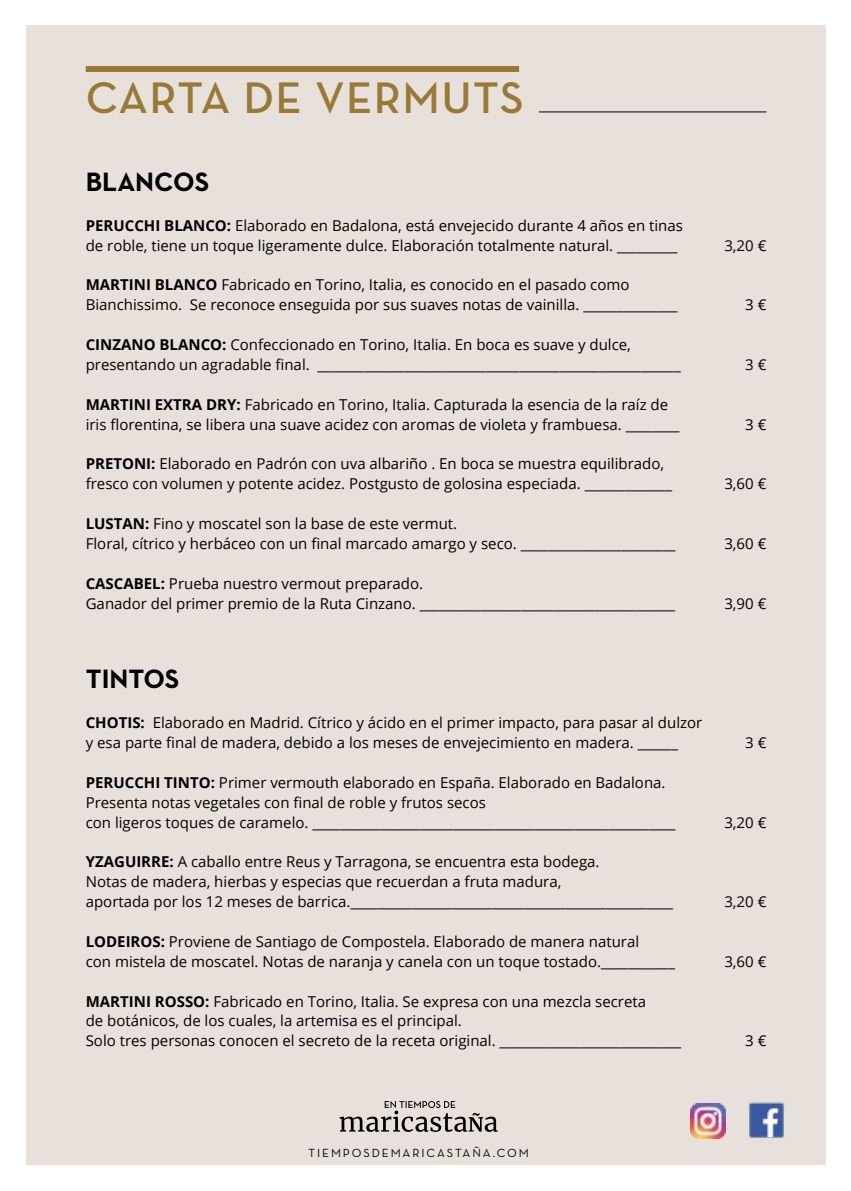
<style>
.page{position:relative;width:851px;height:1191px;background:#fff}
.page>*{position:absolute;margin:0;border:0;box-sizing:border-box;transform-origin:0 0}
.t1{font:600 45px "Neutra Text";letter-spacing:.03em;color:#997938}
.t2{font:700 27px "Neutra Text";color:#000}
.t3{font:15px/20px "Open Sans";color:#000}
.t4{font:12px "Neutra Text";letter-spacing:.16em;color:#000}
.s1{font-weight:700}
</style>
<div class="page">
<div style="left:26px;top:26px;width:800px;height:1139px;background:#e8e1db"></div>
<svg style="left:339px;top:1101px;width:158px;height:30px"></svg>
<img style="left:690px;top:1103px;width:35px;height:35px">
<img style="left:749px;top:1101px;width:35px;height:38px">
<hr style="left:539px;top:112px;width:227px;height:1px;background:#000">
<div style="left:86px;top:66px;width:433px;height:6px;background:#997938"></div>
<h1 class="t1" style="left:86px;top:70px;width:439px">CARTA DE VERMUTS</h1>
<h2 class="t2" style="left:86px;top:165px;width:125px">BLANCOS</h2>
<p class="t3" style="left:86px;top:215px;width:598px"><span class="s1">PERUCCHI BLANCO:</span> Elaborado en Badalona, está envejecido durante 4 años en tinas de roble, tiene un toque ligeramente dulce. Elaboración totalmente natural. _________</p>
<p class="t3" style="left:86px;top:274px;width:593px"><span class="s1">MARTINI BLANCO</span> Fabricado en Torino, Italia, es conocido en el pasado como<br>Bianchissimo. Se reconoce enseguida por sus suaves notas de vainilla. ______________</p>
<p class="t3" style="left:86px;top:334px;width:596px"><span class="s1">CINZANO BLANCO:</span> Confeccionado en Torino, Italia. En boca es suave y dulce, presentando un agradable final. ______________________________________________________</p>
<p class="t3" style="left:86px;top:394px;width:595px"><span class="s1">MARTINI EXTRA DRY:</span> Fabricado en Torino, Italia. Capturada la esencia de la raíz de iris florentina, se libera una suave acidez con aromas de violeta y frambuesa. ________</p>
<p class="t3" style="left:86px;top:453px;width:587px"><span class="s1">PRETONI:</span> Elaborado en Padrón con uva albariño . En boca se muestra equilibrado, fresco con volumen y potente acidez. Postgusto de golosina especiada. _____________</p>
<p class="t3" style="left:86px;top:513px;width:591px"><span class="s1">LUSTAN:</span> Fino y moscatel son la base de este vermut.<br>Floral, cítrico y herbáceo con un final marcado amargo y seco. _______________________</p>
<p class="t3" style="left:86px;top:573px;width:591px"><span class="s1">CASCABEL:</span> Prueba nuestro vermout preparado.<br>Ganador del primer premio de la Ruta Cinzano. ______________________________________</p>
<p class="t3" style="left:724px;top:235px;width:44px">3,20 €</p>
<p class="t3" style="left:745px;top:294px;width:23px">3 €</p>
<p class="t3" style="left:745px;top:354px;width:23px">3 €</p>
<p class="t3" style="left:745px;top:414px;width:23px">3 €</p>
<p class="t3" style="left:724px;top:473px;width:44px">3,60 €</p>
<p class="t3" style="left:724px;top:533px;width:44px">3,60 €</p>
<p class="t3" style="left:724px;top:593px;width:44px">3,90 €</p>
<h2 class="t2" style="left:86px;top:662px;width:95px">TINTOS</h2>
<p class="t3" style="left:86px;top:712px;width:618px"><span class="s1">CHOTIS:</span> Elaborado en Madrid. Cítrico y ácido en el primer impacto, para pasar al dulzor y esa parte final de madera, debido a los meses de envejecimiento en madera. ______</p>
<p class="t3" style="left:86px;top:772px;width:591px"><span class="s1">PERUCCHI TINTO:</span> Primer vermouth elaborado en España. Elaborado en Badalona.<br>Presenta notas vegetales con final de roble y frutos secos<br>con ligeros toques de caramelo. ______________________________________________________</p>
<p class="t3" style="left:86px;top:851px;width:589px"><span class="s1">YZAGUIRRE:</span> A caballo entre Reus y Tarragona, se encuentra esta bodega.<br>Notas de madera, hierbas y especias que recuerdan a fruta madura,<br>aportada por los 12 meses de barrica.________________________________________________</p>
<p class="t3" style="left:86px;top:931px;width:590px"><span class="s1">LODEIROS:</span> Proviene de Santiago de Compostela. Elaborado de manera natural<br>con mistela de moscatel. Notas de naranja y canela con un toque tostado.___________</p>
<p class="t3" style="left:86px;top:990px;width:597px"><span class="s1">MARTINI ROSSO:</span> Fabricado en Torino, Italia. Se expresa con una mezcla secreta<br>de botánicos, de los cuales, la artemisa es el principal.<br>Solo tres personas conocen el secreto de la receta original. ___________________________</p>
<p class="t3" style="left:745px;top:732px;width:23px">3 €</p>
<p class="t3" style="left:724px;top:811px;width:44px">3,20 €</p>
<p class="t3" style="left:724px;top:891px;width:44px">3,20 €</p>
<p class="t3" style="left:724px;top:951px;width:44px">3,60 €</p>
<p class="t3" style="left:745px;top:1030px;width:23px">3 €</p>
<p class="t4" style="left:308px;top:1145px;width:222px">TIEMPOSDEMARICASTAÑA.COM</p>
</div>
